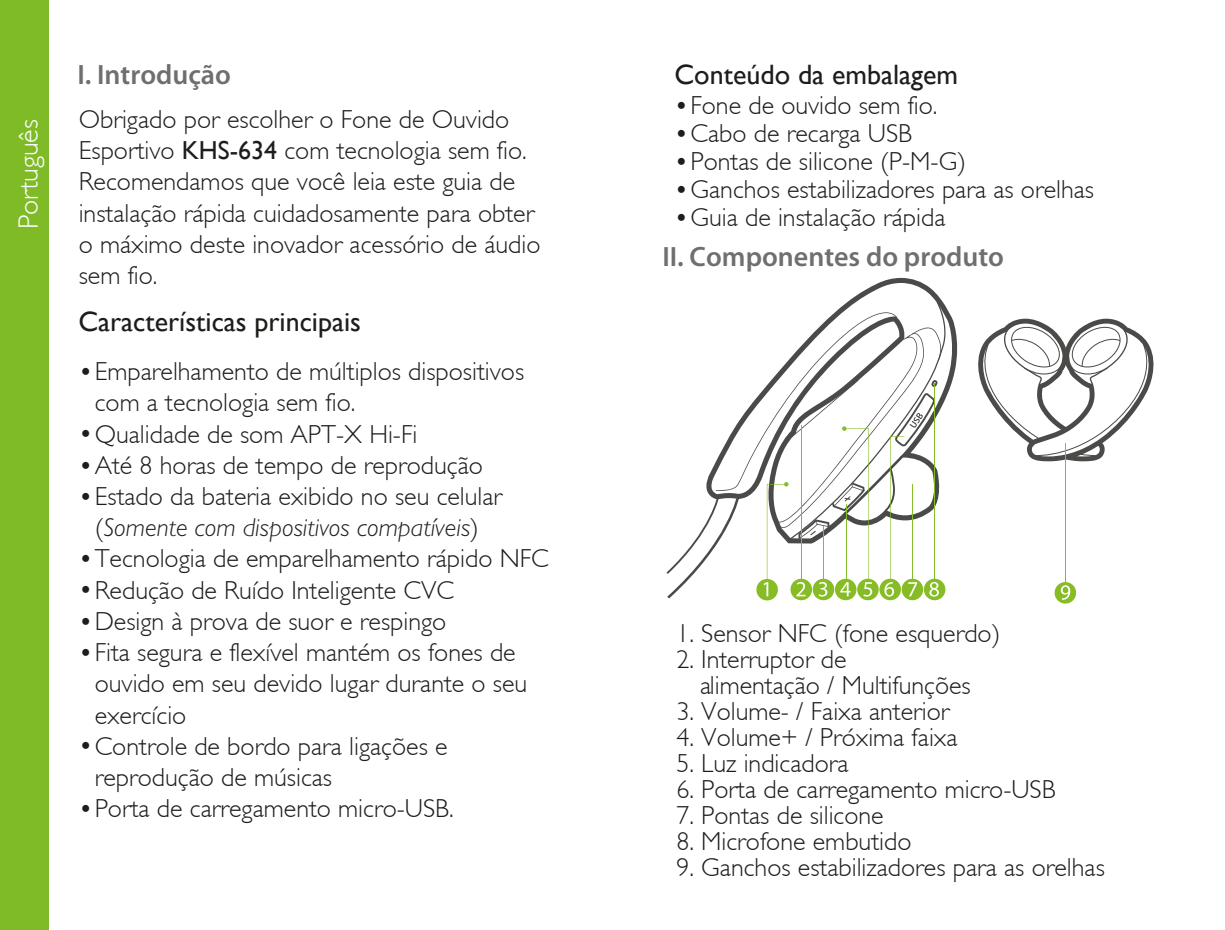
<style>
.page{position:relative;width:1225px;height:930px;background:#fff}
.page>*{position:absolute;margin:0;border:0;box-sizing:border-box;transform-origin:0 0}
.t1{font:28px "Gill Sans";color:#1d1d1b}
.t2{font:600 28px "Myriad Pro";color:#706f6f}
.t3{font:300 28px "Gill Sans";color:#fff}
.t4{font:300 26px/31.2px "Gill Sans";color:#1d1d1b}
.s1{font-weight:400}
.s2{font-size:28px}
.s3{font-style:italic}
</style>
<div class="page">
<div style="left:0;top:0;width:48px;height:930px;background:#7fba27"></div>
<div style="left:835px;top:579px;width:21px;height:21px;background:#86bc25;border-radius:50%"></div>
<div style="left:812px;top:579px;width:22px;height:21px;background:#86bc25;border-radius:50%"></div>
<svg style="left:790px;top:579px;width:22px;height:21px"></svg>
<svg style="left:756px;top:579px;width:22px;height:21px"></svg>
<div style="left:857px;top:579px;width:21px;height:21px;background:#86bc25;border-radius:50%"></div>
<svg style="left:879px;top:579px;width:22px;height:21px"></svg>
<svg style="left:901px;top:579px;width:22px;height:21px"></svg>
<div style="left:924px;top:579px;width:21px;height:21px;background:#86bc25;border-radius:50%"></div>
<svg style="left:847px;top:278px;width:111px;height:109px"></svg>
<svg style="left:666px;top:302px;width:284px;height:296px"></svg>
<svg style="left:978px;top:319px;width:176px;height:142px"></svg>
<div style="left:1054px;top:582px;width:22px;height:21px;background:#86bc25;border-radius:50%"></div>
<hr style="left:1065px;top:444px;width:1px;height:140px;background:#86bc25">
<svg style="left:1060px;top:585px;width:10px;height:15px"></svg>
<p class="t3" style="left:13px;top:229px;width:111px;rotate:-90deg">Português</p>
<p class="t2" style="left:77px;top:56px;width:155px">I. Introdução</p>
<p class="t4" style="left:79px;top:104px;width:463px">Obrigado por escolher o Fone de Ouvido Esportivo <span class="s1">KHS-634</span> com tecnologia sem fio.<br>Recomendamos que você leia este guia de instalação rápida cuidadosamente para obter o máximo deste inovador acessório de áudio sem fio.</p>
<p class="t1" style="left:78px;top:305px;width:284px">Características principais</p>
<p class="t4" style="left:95px;top:356px;width:431px;text-indent:-16px"><span class="s2">•</span>Emparelhamento de múltiplos dispositivos com a tecnologia sem fio.</p>
<p class="t4" style="left:79px;top:419px;width:340px"><span class="s2">•</span>Qualidade de som APT-X Hi-Fi</p>
<p class="t4" style="left:79px;top:450px;width:406px"><span class="s2">•</span>Até 8 horas de tempo de reprodução</p>
<p class="t4" style="left:79px;top:481px;width:425px;text-align:center"><span class="s2">•</span>Estado da bateria exibido no seu celular (<span class="s3">Somente com dispositivos compatíveis</span>)</p>
<p class="t4" style="left:79px;top:543px;width:471px"><span class="s2">•</span>Tecnologia de emparelhamento rápido NFC</p>
<p class="t4" style="left:79px;top:575px;width:377px"><span class="s2">•</span>Redução de Ruído Inteligente CVC</p>
<p class="t4" style="left:79px;top:606px;width:369px"><span class="s2">•</span>Design à prova de suor e respingo</p>
<p class="t4" style="left:95px;top:637px;width:434px;text-indent:-16px"><span class="s2">•</span>Fita segura e flexível mantém os fones de ouvido em seu devido lugar durante o seu exercício</p>
<p class="t4" style="left:95px;top:731px;width:354px;text-indent:-16px"><span class="s2">•</span>Controle de bordo para ligações e reprodução de músicas</p>
<p class="t4" style="left:79px;top:793px;width:376px"><span class="s2">•</span>Porta de carregamento micro-USB.</p>
<p class="t1" style="left:674px;top:58px;width:285px">Conteúdo da embalagem</p>
<p class="t4" style="left:674px;top:90px;width:264px"><span class="s2">•</span>Fone de ouvido sem fio.</p>
<p class="t4" style="left:674px;top:118px;width:239px"><span class="s2">•</span>Cabo de recarga USB</p>
<p class="t4" style="left:674px;top:146px;width:293px"><span class="s2">•</span>Pontas de silicone (P-M-G)</p>
<p class="t4" style="left:674px;top:174px;width:421px"><span class="s2">•</span>Ganchos estabilizadores para as orelhas</p>
<p class="t4" style="left:674px;top:202px;width:272px"><span class="s2">•</span>Guia de instalação rápida</p>
<p class="t2" style="left:662px;top:238px;width:343px">II. Componentes do produto</p>
<p class="t4" style="left:676px;top:617px;width:325px">1. Sensor NFC (fone esquerdo)</p>
<p class="t4" style="left:700px;top:646px;width:272px;line-height:26px;text-indent:-24px">2. Interruptor de alimentação / Multifunções</p>
<p class="t4" style="left:676px;top:695px;width:275px">3. Volume- / Faixa anterior</p>
<p class="t4" style="left:676px;top:721px;width:282px">4. Volume+ / Próxima faixa</p>
<p class="t4" style="left:676px;top:747px;width:174px">5. Luz indicadora</p>
<p class="t4" style="left:676px;top:773px;width:381px">6. Porta de carregamento micro-USB</p>
<p class="t4" style="left:676px;top:799px;width:209px">7. Pontas de silicone</p>
<p class="t4" style="left:676px;top:825px;width:236px">8. Microfone embutido</p>
<p class="t4" style="left:676px;top:851px;width:430px">9. Ganchos estabilizadores para as orelhas</p>
</div>
